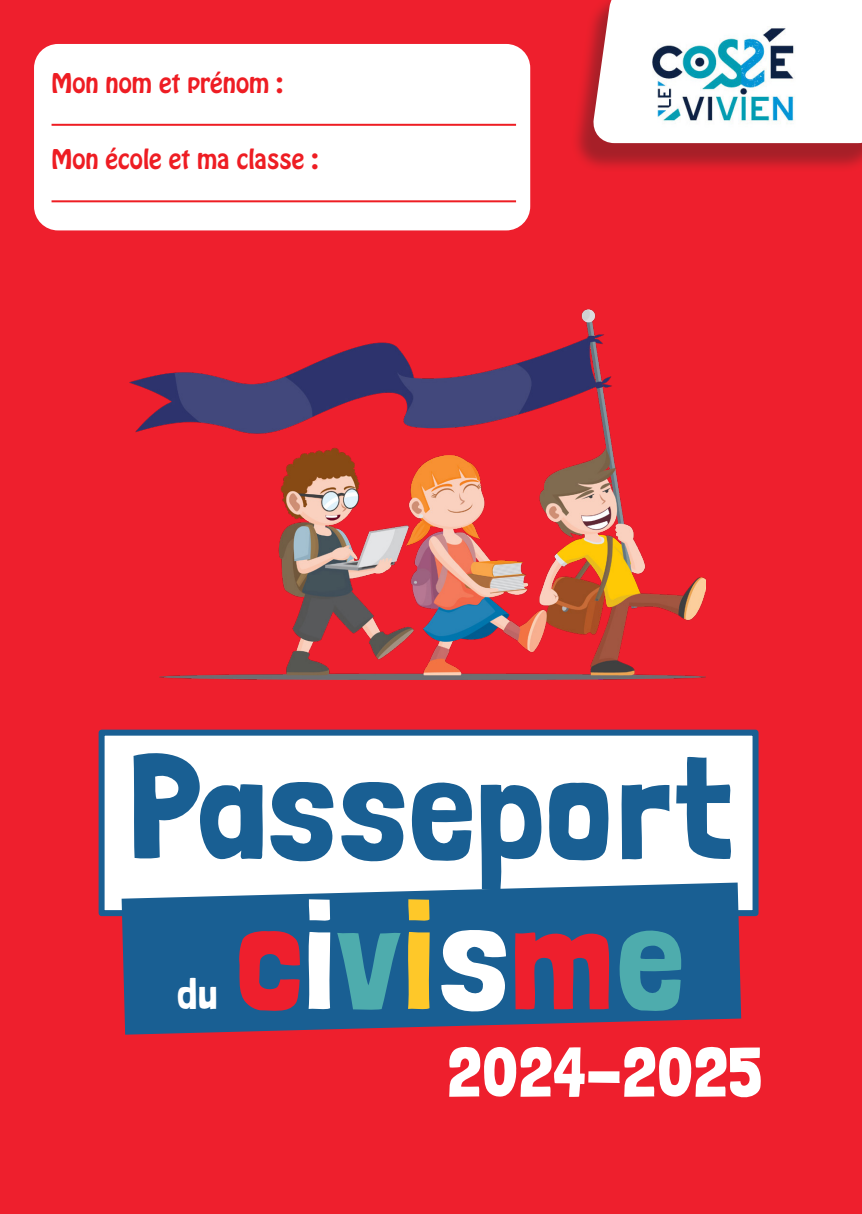
<style>
.page{position:relative;width:862px;height:1214px;background:#fff}
.page>*{position:absolute;margin:0;border:0;box-sizing:border-box;transform-origin:0 0}
.t1{font:152px "Londrina Solid";color:#ee1f2d}
.t2{font:148px "Londrina Solid";color:#195f93}
.t3{font:70px "Londrina Solid";color:#fff}
.t4{font:44px "Londrina Solid";color:#fff}
.t5{font:24px "Hobo Std";color:#ee1d23}
.s1{color:#fff}
.s2{color:#4eacad}
.s3{color:#fec829}
</style>
<div class="page">
<div style="left:0;top:0;width:862px;height:1213px;background:#ee1f2d"></div>
<img style="left:130px;top:309px;width:576px;height:370px">
<div style="left:99px;top:729px;width:659px;height:187px;background:#fff;border:6px solid #195f93"></div>
<svg style="left:121px;top:882px;width:621px;height:153px;background:#386391"></svg>
<div style="left:570px;top:0;width:292px;height:173px;background:#231f20;opacity:.35"></div>
<svg style="left:590px;top:0;width:272px;height:143px;background:#faeeef"></svg>
<div style="left:34px;top:44px;width:496px;height:186px;background:#fff;border-radius:24px"></div>
<hr style="left:52px;top:124px;width:464px;height:2px;background:#ee1d23">
<hr style="left:52px;top:200px;width:464px;height:2px;background:#ee1d23">
<img style="left:639px;top:27px;width:164px;height:102px">
<p class="t5" style="left:52px;top:66px;width:233px">Mon nom et prénom :</p>
<p class="t5" style="left:52px;top:142px;width:268px">Mon école et ma classe :</p>
<p class="t2" style="left:129px;top:720px;width:606px">Passeport</p>
<p class="t4" style="left:178px;top:967px;width:42px">du</p>
<p class="t1" style="left:233px;top:866px;width:454px">c<span class="s1">i</span><span class="s2">v</span><span class="s3">i</span><span class="s1">s</span>m<span class="s2">e</span></p>
<p class="t3" style="left:447px;top:1030px;width:317px">2024-2025</p>
</div>
